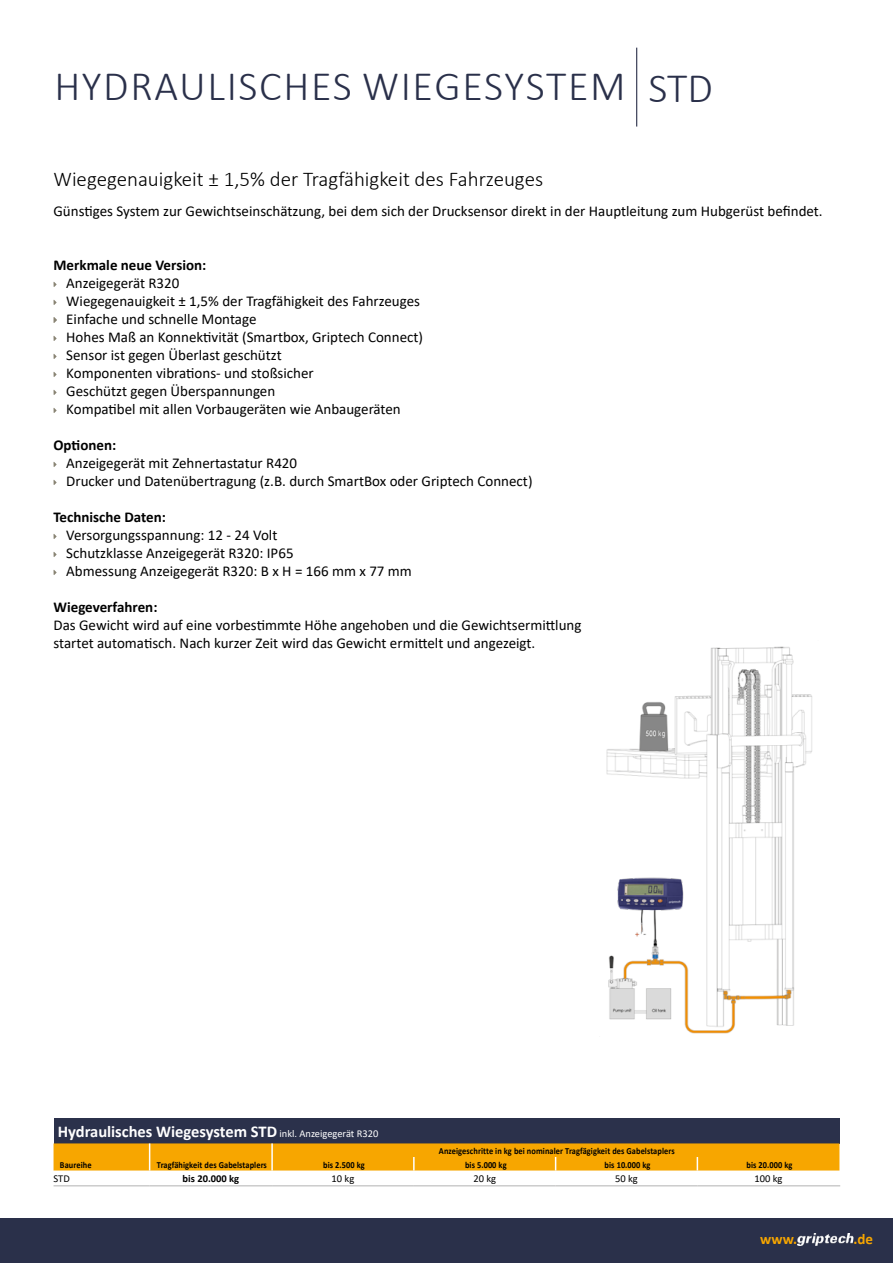
<style>
.page{position:relative;width:893px;height:1263px;background:#fff}
.page>*{position:absolute;margin:0;border:0;box-sizing:border-box;transform-origin:0 0}
.t1{font:300 42px "Calibri";letter-spacing:.04em;color:#2a304a}
.t2{font:300 21px "Calibri";color:#000}
.t3{font:700 16.5px "Calibri";color:#fff}
.t4{font:15px/18px "Calibri";color:#000}
.t5{font:700 15px "Calibri";color:#000}
.t6{font:700 15px "Calibri";color:#f7a600}
.t7{font:10.5px "Calibri";color:#000}
.t8{font:700 10.5px "Calibri";color:#000}
.t9{font:700 9.3px "Calibri";letter-spacing:.01em;color:#000;scale:.9 1}
.s1{font-weight:400;font-size:10.5px}
</style>
<div class="page">
<div style="left:0;top:1218px;width:893px;height:45px;background:#2a304a"></div>
<img style="left:797px;top:1234px;width:57px;height:12px">
<svg style="left:54px;top:317px;width:3px;height:6px"></svg>
<hr style="left:636px;top:48px;width:1px;height:79px;background:#2b304a">
<div style="left:54px;top:1118px;width:785px;height:25px;background:#2b314b"></div>
<div style="left:54px;top:1143px;width:785px;height:27px;background:#f7a600"></div>
<hr style="left:54px;top:1185px;width:96px;height:1px;background:#b3b2b2">
<hr style="left:150px;top:1185px;width:122px;height:1px;background:#b3b2b2">
<hr style="left:272px;top:1185px;width:142px;height:1px;background:#b3b2b2">
<hr style="left:414px;top:1185px;width:142px;height:1px;background:#b3b2b2">
<hr style="left:556px;top:1185px;width:141px;height:1px;background:#b3b2b2">
<hr style="left:697px;top:1185px;width:143px;height:1px;background:#b3b2b2">
<img style="left:606px;top:646px;width:206px;height:388px">
<img style="left:612px;top:872px;width:75px;height:40px">
<h1 class="t1" style="left:54px;top:60px;width:660px">HYDRAULISCHES WIEGESYSTEM STD</h1>
<h2 class="t2" style="left:54px;top:166px;width:491px">Wiegegenauigkeit ± 1,5% der Tragfähigkeit des Fahrzeuges</h2>
<p class="t4" style="left:54px;top:202px;width:771px">Günstiges System zur Gewichtseinschätzung, bei dem sich der Drucksensor direkt in der Hauptleitung zum Hubgerüst befindet.</p>
<p class="t5" style="left:54px;top:254px;width:154px">Merkmale neue Version:</p>
<p class="t4" style="left:66px;top:274px;width:358px">Anzeigegerät R320<br>Wiegegenauigkeit ± 1,5% der Tragfähigkeit des Fahrzeuges Einfache und schnelle Montage<br>Hohes Maß an Konnektivität (Smartbox, Griptech Connect)<br>Sensor ist gegen Überlast geschützt<br>Komponenten vibrations- und stoßsicher<br>Geschützt gegen Überspannungen<br>Kompatibel mit allen Vorbaugeräten wie Anbaugeräten</p>
<p class="t5" style="left:54px;top:434px;width:64px">Optionen:</p>
<p class="t4" style="left:66px;top:454px;width:468px">Anzeigegerät mit Zehnertastatur R420<br>Drucker und Datenübertragung (z.B. durch SmartBox oder Griptech Connect)</p>
<p class="t5" style="left:54px;top:506px;width:114px">Technische Daten:</p>
<p class="t4" style="left:66px;top:526px;width:347px">Versorgungsspannung: 12 - 24 Volt<br>Schutzklasse Anzeigegerät R320: IP65<br>Abmessung Anzeigegerät R320: B x H = 166 mm x 77 mm</p>
<p class="t5" style="left:54px;top:596px;width:105px">Wiegeverfahren:</p>
<p class="t4" style="left:54px;top:616px;width:529px">Das Gewicht wird auf eine vorbestimmte Höhe angehoben und die Gewichtsermittlung startet automatisch. Nach kurzer Zeit wird das Gewicht ermittelt und angezeigt.</p>
<p class="t3" style="left:58px;top:1119px;width:322px">Hydraulisches Wiegesystem STD <span class="s1">inkl. Anzeigegerät R320</span></p>
<p class="t9" style="left:439px;top:1144px;width:263px">Anzeigeschritte in kg bei nominaler Tragfägigkeit des Gabelstaplers</p>
<p class="t9" style="left:60px;top:1158px;width:37px">Baureihe</p>
<p class="t9" style="left:157px;top:1158px;width:124px">Tragfähigkeit des Gabelstaplers</p>
<p class="t9" style="left:323px;top:1158px;width:48px">bis 2.500 kg</p>
<p class="t9" style="left:465px;top:1158px;width:48px">bis 5.000 kg</p>
<p class="t9" style="left:605px;top:1158px;width:53px">bis 10.000 kg</p>
<p class="t9" style="left:746px;top:1158px;width:53px">bis 20.000 kg</p>
<p class="t7" style="left:54px;top:1171px;width:18px">STD</p>
<p class="t8" style="left:183px;top:1171px;width:58px">bis 20.000 kg</p>
<p class="t7" style="left:332px;top:1171px;width:24px">10 kg</p>
<p class="t7" style="left:473px;top:1171px;width:24px">20 kg</p>
<p class="t7" style="left:615px;top:1171px;width:24px">50 kg</p>
<p class="t7" style="left:754px;top:1171px;width:30px">100 kg</p>
<p class="t6" style="left:760px;top:1228px;width:38px">www.</p>
<p class="t6" style="left:853px;top:1228px;width:21px">.de</p>
</div>
